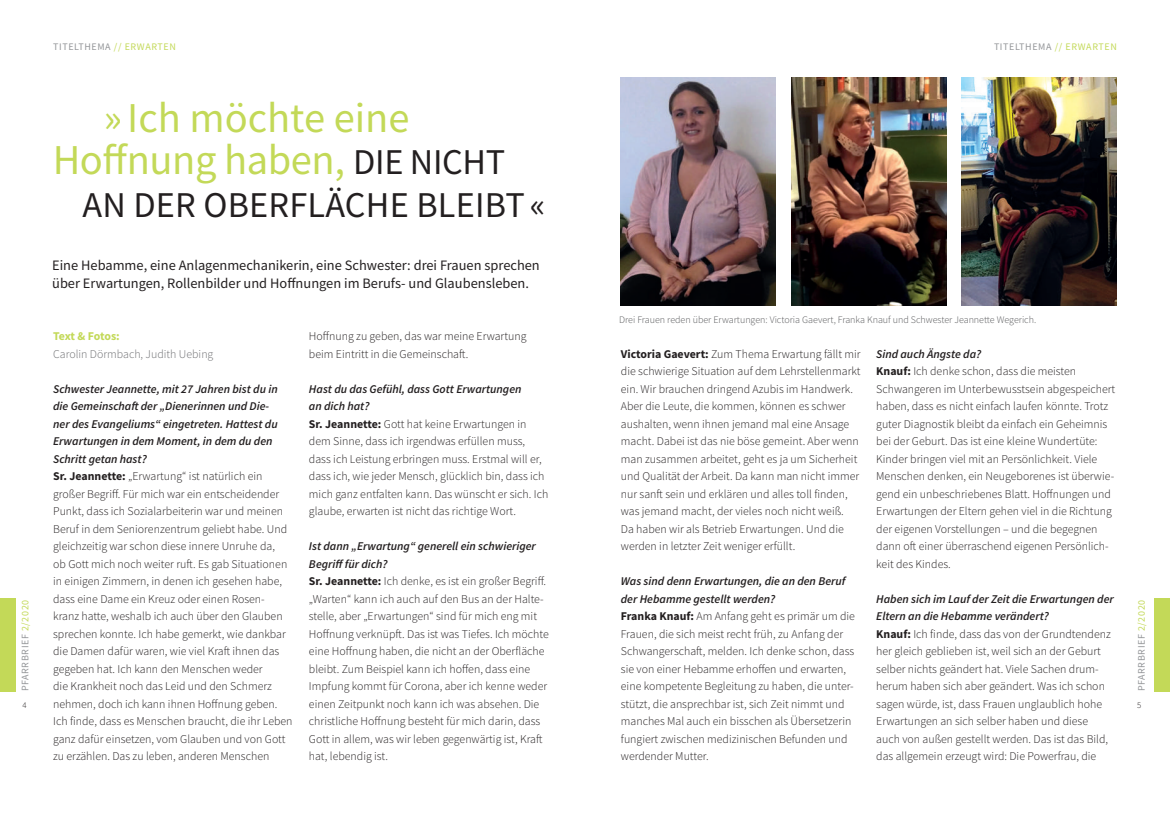
<style>
.page{position:relative;width:1170px;height:833px;background:#fff}
.page>*{position:absolute;margin:0;border:0;box-sizing:border-box;transform-origin:0 0}
.t1{font:42.5px/42.5px "Source Sans Pro";letter-spacing:-.01em;color:#c3d958}
.t2{font:36.25px "Source Sans Pro";letter-spacing:.005em;color:#231f20}
.t3{font:14.38px/17.5px "Source Sans Pro";color:#231f20}
.t4{font:300 11.88px/17.5px "Source Sans Pro";color:#231f20}
.t5{font:300 11.88px "Source Sans Pro";color:#6c6d70}
.t6{font:700 11.88px "Source Sans Pro";letter-spacing:-.02em;color:#c3d958}
.t7{font:300 10px "Source Sans Pro";color:#57585a}
.t8{font:10px "Source Sans Pro";letter-spacing:.06em;color:#939598}
.t9{font:300 8.75px "Source Sans Pro";color:#231f20}
.s1{color:#c3d958}
.s2{font-size:36.25px;color:#231f20}
.s3{font-weight:600;font-style:italic}
.s4{font-weight:700}
</style>
<div class="page">
<div style="left:1153px;top:598px;width:16px;height:93px;background:#c3d958"></div>
<div style="left:0;top:598px;width:16px;height:93px;background:#c3d958"></div>
<img style="left:791px;top:78px;width:155px;height:227px">
<img style="left:621px;top:78px;width:154px;height:227px">
<img style="left:961px;top:78px;width:155px;height:227px">
<p class="t8" style="left:53px;top:40px;width:124px">TITELTHEMA <span class="s1">// ERWARTEN</span></p>
<h1 class="t1" style="left:53px;top:96px;width:454px;text-indent:51px">» Ich möchte eine<br>Hoffnung haben, <span class="s2">DIE NICHT</span></h1>
<h2 class="t2" style="left:82px;top:182px;width:464px">AN DER OBERFLÄCHE BLEIBT «</h2>
<p class="t3" style="left:52px;top:256px;width:489px">Eine Hebamme, eine Anlagenmechanikerin, eine Schwester: drei Frauen sprechen über Erwartungen, Rollenbilder und Hoffnungen im Berufs- und Glaubensleben.</p>
<p class="t8" style="left:993px;top:40px;width:124px">TITELTHEMA <span class="s1">// ERWARTEN</span></p>
<p class="t7" style="left:619px;top:313px;width:418px">Drei Frauen reden über Erwartungen: Victoria Gaevert, Franka Knauf und Schwester Jeannette Wegerich.</p>
<p class="t4" style="left:309px;top:327px;width:219px">Hoffnung zu geben, das war meine Erwartung beim Eintritt in die Gemeinschaft.</p>
<p class="t4" style="left:309px;top:380px;width:241px"><span class="s3">Hast du das Gefühl, dass Gott Erwartungen<br>an dich hat?<br></span><span class="s4">Sr. Jeannette:</span> Gott hat keine Erwartungen in dem Sinne, dass ich irgendwas erfüllen muss, dass ich Leistung erbringen muss. Erstmal will er, dass ich, wie jeder Mensch, glücklich bin, dass ich mich ganz entfalten kann. Das wünscht er sich. Ich glaube, erwarten ist nicht das richtige Wort.</p>
<p class="t4" style="left:309px;top:537px;width:241px"><span class="s3">Ist dann „Erwartung“ generell ein schwieriger Begriff für dich?<br></span><span class="s4">Sr. Jeannette:</span> Ich denke, es ist ein großer Begriff. „Warten“ kann ich auch auf den Bus an der Halte&shy;stelle, aber „Erwartungen“ sind für mich eng mit Hoffnung verknüpft. Das ist was Tiefes. Ich möchte eine Hoffnung haben, die nicht an der Oberfläche bleibt. Zum Beispiel kann ich hoffen, dass eine Impfung kommt für Corona, aber ich kenne weder einen Zeitpunkt noch kann ich was absehen. Die christliche Hoffnung besteht für mich darin, dass Gott in allem, was wir leben gegenwärtig ist, Kraft hat, lebendig ist.</p>
<p class="t6" style="left:53px;top:328px;width:68px">Text &amp; Fotos:</p>
<p class="t5" style="left:53px;top:346px;width:162px">Carolin Dörmbach, Judith Uebing</p>
<p class="t4" style="left:53px;top:380px;width:241px"><span class="s3">Schwester Jeannette, mit 27 Jahren bist du in die Gemeinschaft der „Dienerinnen und Die-<br>ner des Evangeliums“ eingetreten. Hattest du Erwartungen in dem Moment, in dem du den Schritt getan hast?<br></span><span class="s4">Sr. Jeannette:</span> „Erwartung“ ist natürlich ein großer Begriff. Für mich war ein entscheidender Punkt, dass ich Sozialarbeiterin war und meinen Beruf in dem Seniorenzentrum geliebt habe. Und gleichzeitig war schon diese innere Unruhe da,<br>ob Gott mich noch weiter ruft. Es gab Situationen in einigen Zimmern, in denen ich gesehen habe, dass eine Dame ein Kreuz oder einen Rosen&shy;kranz hatte, weshalb ich auch über den Glauben sprechen konnte. Ich habe gemerkt, wie dankbar die Damen dafür waren, wie viel Kraft ihnen das gegeben hat. Ich kann den Menschen weder<br>die Krankheit noch das Leid und den Schmerz nehmen, doch ich kann ihnen Hoffnung geben.<br>Ich finde, dass es Menschen braucht, die ihr Leben ganz dafür einsetzen, vom Glauben und von Gott zu erzählen. Das zu leben, anderen Menschen</p>
<p class="t4" style="left:876px;top:345px;width:240px"><span class="s3">Sind auch Ängste da?<br></span><span class="s4">Knauf:</span> Ich denke schon, dass die meisten Schwangeren im Unterbewusstsein abgespeichert haben, dass es nicht einfach laufen könnte. Trotz guter Diagnostik bleibt da einfach ein Geheimnis bei der Geburt. Das ist eine kleine Wundertüte:<br>Kinder bringen viel mit an Persönlichkeit. Viele Menschen denken, ein Neugeborenes ist überwie&shy;gend ein unbeschriebenes Blatt. Hoffnungen und Erwartungen der Eltern gehen viel in die Richtung der eigenen Vorstellungen – und die begegnen dann oft einer überraschend eigenen Persönlich&shy;keit des Kindes.</p>
<p class="t4" style="left:876px;top:590px;width:239px"><span class="s3">Haben sich im Lauf der Zeit die Erwartungen der Eltern an die Hebamme verändert?<br></span><span class="s4">Knauf:</span> Ich finde, dass das von der Grundtendenz her gleich geblieben ist, weil sich an der Geburt selber nichts geändert hat. Viele Sachen drum&shy;herum haben sich aber geändert. Was ich schon sagen würde, ist, dass Frauen unglaublich hohe Erwartungen an sich selber haben und diese auch von außen gestellt werden. Das ist das Bild, das allgemein erzeugt wird: Die Powerfrau, die</p>
<p class="t4" style="left:621px;top:345px;width:241px"><span class="s4">Victoria Gaevert:</span> Zum Thema Erwartung fällt mir die schwierige Situation auf dem Lehrstellenmarkt ein. Wir brauchen dringend Azubis im Handwerk.<br>Aber die Leute, die kommen, können es schwer aushalten, wenn ihnen jemand mal eine Ansage macht. Dabei ist das nie böse gemeint. Aber wenn man zusammen arbeitet, geht es ja um Sicherheit und Qualität der Arbeit. Da kann man nicht immer nur sanft sein und erklären und alles toll finden, was jemand macht, der vieles noch nicht weiß.<br>Da haben wir als Betrieb Erwartungen. Und die werden in letzter Zeit weniger erfüllt.</p>
<p class="t4" style="left:621px;top:572px;width:235px"><span class="s3">Was sind denn Erwartungen, die an den Beruf der Hebamme gestellt werden?<br></span><span class="s4">Franka Knauf:</span> Am Anfang geht es primär um die Frauen, die sich meist recht früh, zu Anfang der Schwangerschaft, melden. Ich denke schon, dass sie von einer Hebamme erhoffen und erwarten, eine kompetente Begleitung zu haben, die unter&shy;stützt, die ansprechbar ist, sich Zeit nimmt und manches Mal auch ein bisschen als Übersetzerin fungiert zwischen medizinischen Befunden und werdender Mutter.</p>
<p class="t8" style="left:19px;top:691px;width:93px;rotate:-90deg">PFARRBRIEF <span class="s1">2/2020</span></p>
<p class="t8" style="left:1134px;top:691px;width:93px;rotate:-90deg">PFARRBRIEF <span class="s1">2/2020</span></p>
<p class="t9" style="left:23px;top:699px;width:6px">4</p>
<p class="t9" style="left:1137px;top:699px;width:6px">5</p>
</div>
